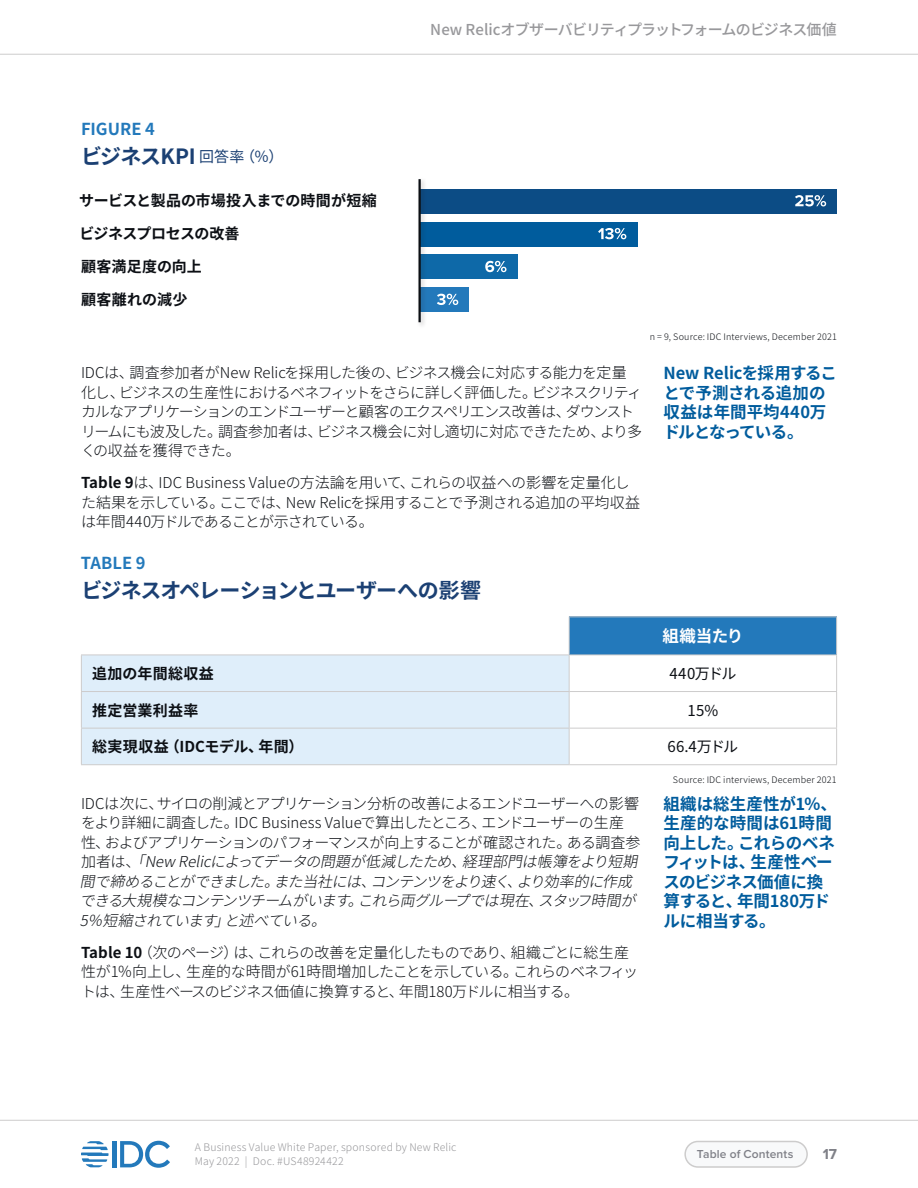
<style>
.page{position:relative;width:918px;height:1188px;background:#fff}
.page>*{position:absolute;margin:0;border:0;box-sizing:border-box;transform-origin:0 0}
.t1{font:700 21px "Noto Sans JP";letter-spacing:-.055em;color:#1b4073}
.t2{font:700 21px "Noto Sans JP";letter-spacing:-.035em;color:#1b4073}
.t3{font:700 16.5px/19.5px "Noto Sans JP";letter-spacing:-.01em;color:#005c9d}
.t4{font:700 16.5px "Noto Sans JP";color:#2379bb}
.t5{font:700 16.5px "Noto Sans JP";letter-spacing:-.025em;color:#fff}
.t6{font:300 15px/19.5px "Noto Sans JP";letter-spacing:-.045em;color:#0c0f14}
.t7{font:italic 300 15px/19.5px "Noto Sans JP";color:#0c0f14}
.t8{font:300 15px/19.5px "Noto Sans JP";letter-spacing:-.02em;color:#0c0f14}
.t9{font:700 15px "Noto Sans JP";letter-spacing:.005em;color:#0c0f14}
.t10{font:500 15px "Noto Sans JP";letter-spacing:-.05em;color:#98989b}
.t11{font:15px "Noto Sans JP";letter-spacing:-.025em;color:#0c0f14}
.t12{font:700 15px "Noto Sans JP";letter-spacing:-.035em;color:#0c0f14}
.t13{font:700 15px "Proxima Nova";color:#808188}
.t14{font:600 12px "Proxima Nova";letter-spacing:.015em;color:#808188}
.t15{font:300 10.5px/13.5px "Noto Sans JP";letter-spacing:.015em;color:#98989b}
.t16{font:300 9px "Noto Sans JP";letter-spacing:.02em;color:#0c0f14}
.s1{font-weight:400;font-size:15px}
.s2{font-weight:700}
.s3{font-style:normal}
</style>
<div class="page">
<hr style="left:0;top:54px;width:918px;height:1px;background:#cdcccc">
<hr style="left:0;top:1120px;width:918px;height:1px;background:#cdcccc">
<hr style="left:113px;top:1141px;width:4px;height:26px;background:#2379bb">
<svg style="left:120px;top:1141px;width:50px;height:27px"></svg>
<svg style="left:81px;top:1141px;width:28px;height:26px"></svg>
<div style="left:685px;top:1142px;width:122px;height:25px;background:#f8f9fa;border-radius:13px"></div>
<div style="left:684px;top:1141px;width:124px;height:27px;border:2px solid #cdcccc;border-radius:13px"></div>
<div style="left:420px;top:189px;width:417px;height:24px;background:#0c4c85"></div>
<div style="left:420px;top:255px;width:97px;height:24px;background:#0e69a8"></div>
<div style="left:420px;top:222px;width:217px;height:24px;background:#005c9d"></div>
<div style="left:420px;top:288px;width:49px;height:24px;background:#2379bb"></div>
<div style="left:416px;top:177px;width:11px;height:152px;background:#231f20;opacity:.25"></div>
<hr style="left:418px;top:179px;width:3px;height:143px;background:#0c0f14">
<svg style="left:795px;top:195px;width:31px;height:11px"></svg>
<svg style="left:485px;top:261px;width:22px;height:11px"></svg>
<svg style="left:598px;top:228px;width:28px;height:11px"></svg>
<svg style="left:437px;top:294px;width:21px;height:11px"></svg>
<svg style="left:81px;top:617px;width:755px;height:111px"></svg>
<div style="left:569px;top:617px;width:268px;height:38px;background:#2379bb"></div>
<div style="left:82px;top:656px;width:487px;height:108px;background:#dfeefa"></div>
<hr style="left:569px;top:616px;width:268px;height:1px;background:#cdcccc">
<hr style="left:569px;top:617px;width:1px;height:38px;background:#cdcccc">
<hr style="left:836px;top:617px;width:1px;height:38px;background:#cdcccc">
<hr style="left:81px;top:655px;width:488px;height:1px;background:#cdcccc">
<hr style="left:81px;top:655px;width:1px;height:36px;background:#cdcccc">
<hr style="left:569px;top:655px;width:268px;height:1px;background:#cdcccc">
<hr style="left:569px;top:655px;width:1px;height:36px;background:#cdcccc">
<hr style="left:836px;top:655px;width:1px;height:36px;background:#cdcccc">
<hr style="left:81px;top:691px;width:488px;height:1px;background:#cdcccc">
<hr style="left:81px;top:692px;width:1px;height:36px;background:#cdcccc">
<hr style="left:569px;top:691px;width:268px;height:1px;background:#cdcccc">
<hr style="left:569px;top:692px;width:1px;height:36px;background:#cdcccc">
<hr style="left:836px;top:692px;width:1px;height:36px;background:#cdcccc">
<hr style="left:81px;top:728px;width:488px;height:1px;background:#cdcccc">
<hr style="left:81px;top:729px;width:1px;height:35px;background:#cdcccc">
<hr style="left:569px;top:728px;width:268px;height:1px;background:#cdcccc">
<hr style="left:569px;top:729px;width:1px;height:35px;background:#cdcccc">
<hr style="left:836px;top:729px;width:1px;height:35px;background:#cdcccc">
<hr style="left:81px;top:764px;width:488px;height:1px;background:#cdcccc">
<hr style="left:569px;top:764px;width:268px;height:1px;background:#cdcccc">
<p class="t4" style="left:81px;top:119px;width:75px">FIGURE 4</p>
<h1 class="t2" style="left:81px;top:144px;width:204px">ビジネスKPI <span class="s1">回答率（％）</span></h1>
<p class="t9" style="left:79px;top:192px;width:299px">サービスと製品の市場投入までの時間が短縮</p>
<p class="t12" style="left:80px;top:225px;width:161px">ビジネスプロセスの改善</p>
<p class="t9" style="left:81px;top:258px;width:122px">顧客満足度の向上</p>
<p class="t9" style="left:81px;top:291px;width:108px">顧客離れの減少</p>
<p class="t10" style="left:430px;top:21px;width:408px">New Relicオブザーバビリティプラットフォームのビジネス価値</p>
<p class="t16" style="left:650px;top:332px;width:189px">n = 9, Source: IDC Interviews, December 2021</p>
<p class="t6" style="left:81px;top:363px;width:563px">IDCは、調査参加者がNew Relicを採用した後の、ビジネス機会に対応する能力を定量化し、ビジネスの生産性におけるベネフィットをさらに詳しく評価した。ビジネスクリティカルなアプリケーションのエンドユーザーと顧客のエクスペリエンス改善は、ダウンストリームにも波及した。調査参加者は、ビジネス機会に対し適切に対応できたため、より多くの収益を獲得できた。</p>
<p class="t8" style="left:81px;top:473px;width:561px"><span class="s2">Table 9</span>は、IDC Business Valueの方法論を用いて、これらの収益への影響を定量化した結果を示している。ここでは、New Relicを採用することで予測される追加の平均収益は年間440万ドルであることが示されている。</p>
<p class="t4" style="left:81px;top:554px;width:66px">TABLE 9</p>
<h1 class="t1" style="left:81px;top:579px;width:401px">ビジネスオペレーションとユーザーへの影響</h1>
<p class="t3" style="left:663px;top:364px;width:175px">New Relicを採用することで予測される追加の収益は年間平均440万ドルとなっている。</p>
<p class="t5" style="left:662px;top:627px;width:82px">組織当たり</p>
<p class="t9" style="left:92px;top:665px;width:123px">追加の年間総収益</p>
<p class="t11" style="left:669px;top:665px;width:68px">440万ドル</p>
<p class="t9" style="left:92px;top:702px;width:108px">推定営業利益率</p>
<p class="t11" style="left:688px;top:702px;width:32px">15%</p>
<p class="t9" style="left:92px;top:738px;width:213px">総実現収益（IDCモデル、年間）</p>
<p class="t11" style="left:668px;top:738px;width:72px">66.4万ドル</p>
<p class="t16" style="left:673px;top:775px;width:165px">Source: IDC interviews, December 2021</p>
<p class="t7" style="left:80px;top:794px;width:567px"><span class="s3">IDCは次に、サイロの削減とアプリケーション分析の改善によるエンドユーザーへの影響をより詳細に調査した。IDC Business Valueで算出したところ、エンドユーザーの生産<br>性、およびアプリケーションのパフォーマンスが向上することが確認された。ある調査参加者は、</span>「NewRelicによってデータの問題が低減したため、経理部門は帳簿をより短期間で締めることができました。また当社には、コンテンツをより速く、より効率的に作成できる大規模なコンテンツチームがいます。これら両グループでは現在、スタッフ時間が5％短縮されています」と述べている。</p>
<p class="t6" style="left:81px;top:943px;width:559px"><span class="s2">Table 10</span>（次のページ）は、これらの改善を定量化したものであり、組織ごとに総生産性が1％向上し、生産的な時間が61時間増加したことを示している。これらのベネフィットは、生産性ベースのビジネス価値に換算すると、年間180万ドルに相当する。</p>
<p class="t3" style="left:663px;top:794px;width:175px">組織は総生産性が1％、生産的な時間は61時間向上した。これらのベネフィットは、生産性ベースのビジネス価値に換算すると、年間180万ドルに相当する。　</p>
<p class="t15" style="left:195px;top:1141px;width:263px">A Business Value White Paper, sponsored by New Relic<br>May 2022 | Doc. #US48924422</p>
<p class="t14" style="left:697px;top:1147px;width:98px">Table of Contents</p>
<p class="t13" style="left:823px;top:1142px;width:16px">17</p>
</div>
